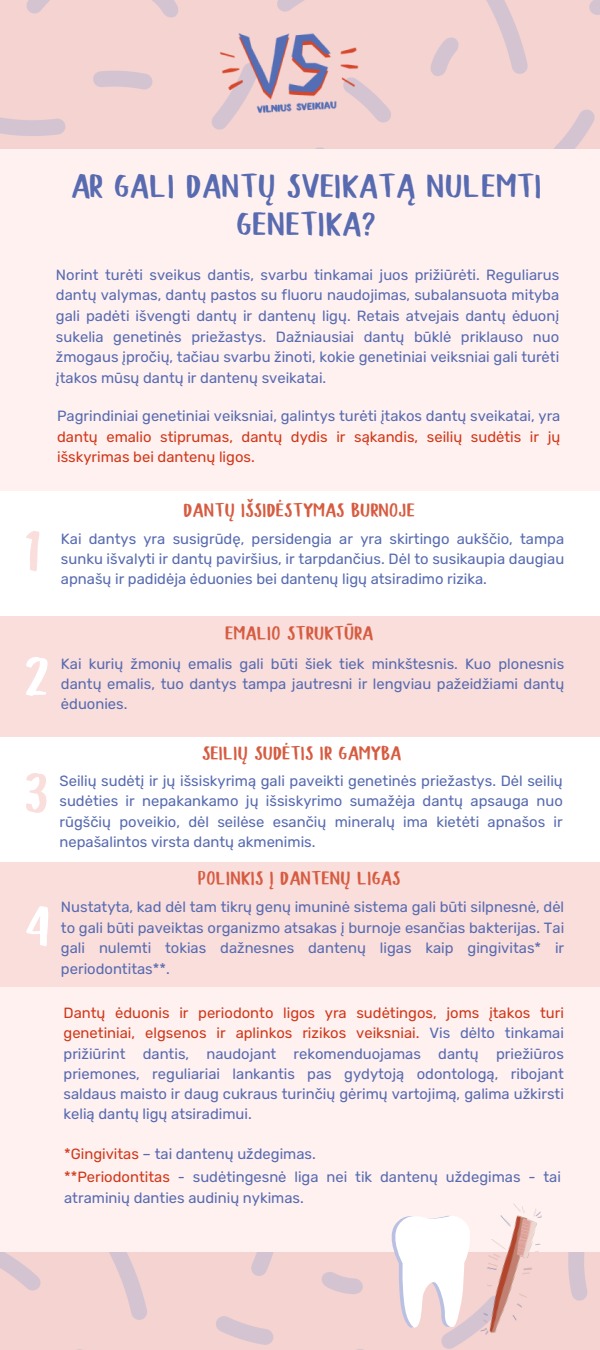
<style>
.page{position:relative;width:600px;height:1350px;background:#fff}
.page>*{position:absolute;margin:0;border:0;box-sizing:border-box;transform-origin:0 0}
.t1{font:57.1px "Blodders";color:#f9dedc}
.t2{font:57.1px "Blodders";color:#fff}
.t3{font:34.5px/37.5px "Blodders";color:#586bb0;text-align:center}
.t4{font:19.8px "Blodders";color:#d65c41}
.t5{font:14.8px/20.2px "Rubik";color:#586bb0;text-align:justify}
.t6{font:14.8px/20.6px "Rubik";color:#d0381a;text-align:justify}
.s1{color:#586bb0}
.s2{color:#d0381a}
</style>
<div class="page">
<div style="left:0;top:150px;width:600px;height:1102px;background:#fff1f0"></div>
<img style="left:201px;top:1px;width:180px;height:148px">
<div style="left:0;top:612px;width:600px;height:125px;background:#f9dedc"></div>
<div style="left:0;top:737px;width:600px;height:125px;background:#fff"></div>
<div style="left:0;top:862px;width:600px;height:125px;background:#f9dedc"></div>
<svg style="left:386px;top:1216px;width:56px;height:112px"></svg>
<div style="left:0;top:491px;width:600px;height:125px;background:#fff"></div>
<img style="left:442px;top:1204px;width:148px;height:140px">
<p class="t3" style="left:72px;top:171px;width:473px">AR GALI DANTŲ SVEIKATĄ NULEMTI<br>GENETIKA?</p>
<p class="t5" style="left:56px;top:264px;width:505px;line-height:20.6px">Norint turėti sveikus dantis, svarbu tinkamai juos prižiūrėti. Reguliarus dantų valymas, dantų pastos su fluoru naudojimas, subalansuota mityba gali padėti išvengti dantų ir dantenų ligų. Retais atvejais dantų ėduonį sukelia genetinės priežastys. Dažniausiai dantų būklė priklauso nuo žmogaus įpročių, tačiau svarbu žinoti, kokie genetiniai veiksniai gali turėti įtakos mūsų dantų ir dantenų sveikatai.</p>
<h1 class="t6" style="left:57px;top:406px;width:505px"><span class="s1">Pagrindiniai genetiniai veiksniai, galintys turėti įtakos dantų sveikatai, yra </span>dantų emalio stiprumas, dantų dydis ir sąkandis, seilių sudėtis ir jų išskyrimas bei dantenų ligos.</h1>
<p class="t1" style="left:26px;top:528px;width:18px">1</p>
<p class="t4" style="left:184px;top:502px;width:233px">DANTŲ IŠSIDĖSTYMAS BURNOJE</p>
<p class="t5" style="left:61px;top:529px;width:505px">Kai dantys yra susigrūdę, persidengia ar yra skirtingo aukščio, tampa sunku išvalyti ir dantų paviršius, ir tarpdančius. Dėl to susikaupia daugiau apnašų ir padidėja ėduonies bei dantenų ligų atsiradimo rizika.</p>
<p class="t2" style="left:26px;top:653px;width:26px">2</p>
<h2 class="t4" style="left:226px;top:625px;width:150px">EMALIO STRUKTŪRA</h2>
<p class="t5" style="left:61px;top:654px;width:505px">Kai kurių žmonių emalis gali būti šiek tiek minkštesnis. Kuo plonesnis dantų emalis, tuo dantys tampa jautresni ir lengviau pažeidžiami dantų ėduonies.</p>
<h2 class="t1" style="left:26px;top:770px;width:25px">3</h2>
<p class="t2" style="left:26px;top:903px;width:29px">4</p>
<p class="t4" style="left:203px;top:745px;width:201px">SEILIŲ SUDĖTIS IR GAMYBA</p>
<p class="t5" style="left:60px;top:771px;width:505px">Seilių sudėtį ir jų išsiskyrimą gali paveikti genetinės priežastys. Dėl seilių sudėties ir nepakankamo jų išsiskyrimo sumažėja dantų apsauga nuo rūgščių poveikio, dėl seilėse esančių mineralų ima kietėti apnašos ir nepašalintos virsta dantų akmenimis.</p>
<p class="t4" style="left:199px;top:870px;width:204px">POLINKIS Į DANTENŲ LIGAS</p>
<h2 class="t5" style="left:61px;top:897px;width:505px;line-height:20.6px">Nustatyta, kad dėl tam tikrų genų imuninė sistema gali būti silpnesnė, dėl to gali būti paveiktas organizmo atsakas į burnoje esančias bakterijas. Tai gali nulemti tokias dažnesnes dantenų ligas kaip gingivitas* ir periodontitas**.</h2>
<h2 class="t5" style="left:64px;top:1003px;width:502px"><span class="s2">Dantų ėduonis ir periodonto ligos yra sudėtingos, joms įtakos turi genetiniai, elgsenos ir aplinkos rizikos veiksniai.</span> Vis dėlto tinkamai prižiūrint dantis, naudojant rekomenduojamas dantų priežiūros priemones, reguliariai lankantis pas gydytoją odontologą, ribojant saldaus maisto ir daug cukraus turinčių gėrimų vartojimą, galima užkirsti kelią dantų ligų atsiradimui.</h2>
<p class="t5" style="left:64px;top:1144px;width:253px"><span class="s2">*Gingivitas</span> – tai dantenų uždegimas.</p>
<p class="t5" style="left:64px;top:1167px;width:498px"><span class="s2">**Periodontitas</span> - sudėtingesnė liga nei tik dantenų uždegimas - tai atraminių danties audinių nykimas.</p>
</div>
